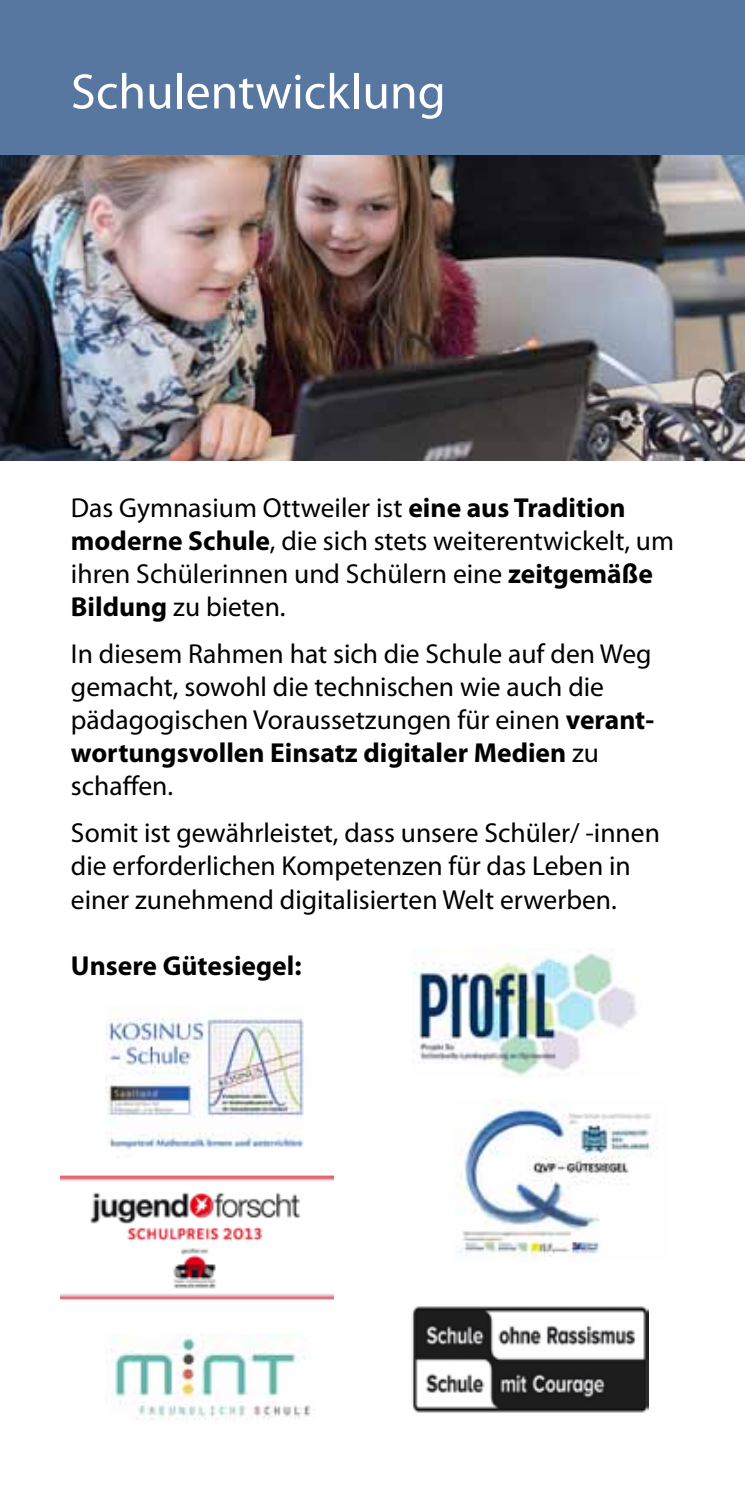
<style>
.page{position:relative;width:745px;height:1489px;background:#fff}
.page>*{position:absolute;margin:0;border:0;box-sizing:border-box;transform-origin:0 0}
.t1{font:50px "Myriad Pro";color:#fff}
.t2{font:27.5px/33px "Myriad Pro";color:#000}
.t3{font:700 27.5px "Myriad Pro";color:#000}
.s1{font-weight:700}
</style>
<div class="page">
<div style="left:0;top:0;width:744px;height:156px;background:#5777a0"></div>
<img style="left:0;top:156px;width:744px;height:305px">
<img style="left:105px;top:1006px;width:199px;height:144px">
<img style="left:105px;top:1334px;width:206px;height:86px">
<img style="left:455px;top:1099px;width:202px;height:162px">
<img style="left:60px;top:1175px;width:273px;height:125px">
<img style="left:412px;top:1306px;width:235px;height:107px">
<img style="left:411px;top:948px;width:226px;height:129px">
<h1 class="t1" style="left:71px;top:61px;width:376px">Schulentwicklung</h1>
<p class="t2" style="left:71px;top:491px;width:604px">Das Gymnasium Ottweiler ist <span class="s1">eine aus Tradition moderne Schule</span>, die sich stets weiterentwickelt, um ihren Schülerinnen und Schülern eine <span class="s1">zeitgemäße Bildung</span> zu bieten.</p>
<p class="t2" style="left:71px;top:637px;width:584px">In diesem Rahmen hat sich die Schule auf den Weg gemacht, sowohl die technischen wie auch die pädagogischen Voraussetzungen für einen <span class="s1">verant&shy;wortungsvollen Einsatz digitaler Medien</span> zu schaffen.</p>
<p class="t2" style="left:71px;top:816px;width:590px">Somit ist gewährleistet, dass unsere Schüler/ -innen die erforderlichen Kompetenzen für das Leben in einer zunehmend digitalisierten Welt erwerben.</p>
<p class="t3" style="left:71px;top:947px;width:232px">Unsere Gütesiegel:</p>
</div>
